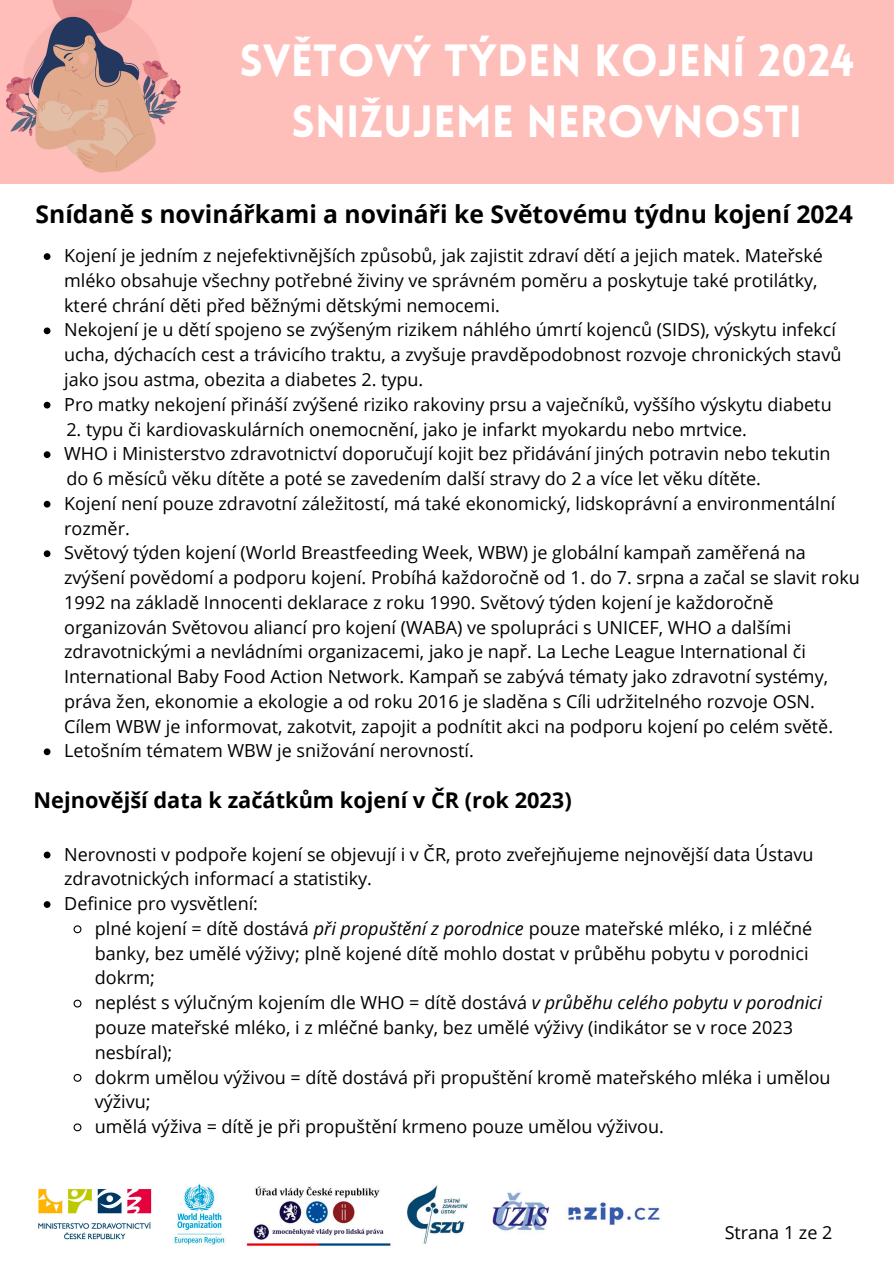
<style>
.page{position:relative;width:894px;height:1264px;background:#fff}
.page>*{position:absolute;margin:0;border:0;box-sizing:border-box;transform-origin:0 0}
.t1{font:900 44.1px/60.8px "Lovelo";color:#fff;text-align:center}
.t2{font:700 24.75px "Open Sans";color:#000}
.t3{font:700 21.75px "Open Sans";color:#000}
.t4{font:18px/24.8px "Open Sans";color:#000}
.s1{font-style:italic}
</style>
<div class="page">
<div style="left:0;top:0;width:893px;height:1263px;background:#febeb9"></div>
<img style="left:6px;top:0;width:175px;height:173px">
<div style="left:0;top:185px;width:893px;height:1078px;background:#fff"></div>
<img style="left:38px;top:1184px;width:622px;height:63px">
<svg style="left:44px;top:253px;width:6px;height:7px"></svg>
<svg style="left:44px;top:327px;width:6px;height:7px"></svg>
<svg style="left:44px;top:402px;width:6px;height:6px"></svg>
<svg style="left:44px;top:451px;width:6px;height:7px"></svg>
<svg style="left:44px;top:501px;width:6px;height:6px"></svg>
<svg style="left:44px;top:550px;width:6px;height:7px"></svg>
<svg style="left:44px;top:748px;width:6px;height:7px"></svg>
<svg style="left:44px;top:851px;width:6px;height:7px"></svg>
<svg style="left:44px;top:901px;width:6px;height:6px"></svg>
<svg style="left:73px;top:925px;width:9px;height:9px"></svg>
<svg style="left:73px;top:999px;width:9px;height:9px"></svg>
<svg style="left:73px;top:1073px;width:9px;height:9px"></svg>
<svg style="left:73px;top:1123px;width:9px;height:9px"></svg>
<h2 class="t1" style="left:239px;top:35px;width:616px">SVĚTOVÝ TÝDEN KOJENÍ 2024<br>SNIŽUJEME NEROVNOSTI</h2>
<h3 class="t2" style="left:35px;top:196px;width:818px">Snídaně s novinářkami a novináři ke Světovému týdnu kojení 2024</h3>
<p class="t4" style="left:64px;top:243px;width:760px">Kojení je jedním z nejefektivnějších způsobů, jak zajistit zdraví dětí a jejich matek. Mateřské mléko obsahuje všechny potřebné živiny ve správném poměru a poskytuje také protilátky, které chrání děti před běžnými dětskými nemocemi.</p>
<p class="t4" style="left:64px;top:317px;width:778px">Nekojení je u dětí spojeno se zvýšeným rizikem náhlého úmrtí kojenců (SIDS), výskytu infekcí ucha, dýchacích cest a trávicího traktu, a zvyšuje pravděpodobnost rozvoje chronických stavů jako jsou astma, obezita a diabetes 2. typu.</p>
<p class="t4" style="left:64px;top:391px;width:768px">Pro matky nekojení přináší zvýšené riziko rakoviny prsu a vaječníků, vyššího výskytu diabetu</p>
<p class="t4" style="left:66px;top:416px;width:682px">2. typu či kardiovaskulárních onemocnění, jako je infarkt myokardu nebo mrtvice.</p>
<p class="t4" style="left:64px;top:441px;width:767px">WHO i Ministerstvo zdravotnictví doporučují kojit bez přidávání jiných potravin nebo tekutin</p>
<p class="t4" style="left:66px;top:465px;width:696px">do 6 měsíců věku dítěte a poté se zavedením další stravy do 2 a více let věku dítěte.</p>
<p class="t4" style="left:64px;top:490px;width:772px">Kojení není pouze zdravotní záležitostí, má také ekonomický, lidskoprávní a environmentální rozměr.</p>
<p class="t4" style="left:64px;top:540px;width:797px">Světový týden kojení (World Breastfeeding Week, WBW) je globální kampaň zaměřená na zvýšení povědomí a podporu kojení. Probíhá každoročně od 1. do 7. srpna a začal se slavit roku 1992 na základě Innocenti deklarace z roku 1990. Světový týden kojení je každoročně organizován Světovou aliancí pro kojení (WABA) ve spolupráci s UNICEF, WHO a dalšími zdravotnickými a nevládními organizacemi, jako je např. La Leche League International či International Baby Food Action Network. Kampaň se zabývá tématy jako zdravotní systémy, práva žen, ekonomie a ekologie a od roku 2016 je sladěna s Cíli udržitelného rozvoje OSN.<br>Cílem WBW je informovat, zakotvit, zapojit a podnítit akci na podporu kojení po celém světě.</p>
<p class="t4" style="left:64px;top:738px;width:411px">Letošním tématem WBW je snižování nerovností.</p>
<p class="t3" style="left:34px;top:785px;width:539px">Nejnovější data k začátkům kojení v ČR (rok 2023)</p>
<p class="t4" style="left:64px;top:841px;width:750px">Nerovnosti v podpoře kojení se objevují i v ČR, proto zveřejňujeme nejnovější data Ústavu zdravotnických informací a statistiky.</p>
<p class="t4" style="left:64px;top:890px;width:195px">Definice pro vysvětlení:</p>
<p class="t4" style="left:95px;top:915px;width:718px">plné kojení = dítě dostává <span class="s1">při propuštění z porodnice</span> pouze mateřské mléko, i z mléčné banky, bez umělé výživy; plně kojené dítě mohlo dostat v průběhu pobytu v porodnici dokrm;</p>
<p class="t4" style="left:95px;top:989px;width:728px">neplést s výlučným kojením dle WHO = dítě dostává <span class="s1">v průběhu celého pobytu v porodnici </span>pouze mateřské mléko, i z mléčné banky, bez umělé výživy (indikátor se v roce 2023 nesbíral);</p>
<p class="t4" style="left:95px;top:1064px;width:737px">dokrm umělou výživou = dítě dostává při propuštění kromě mateřského mléka i umělou výživu;</p>
<p class="t4" style="left:95px;top:1113px;width:570px">umělá výživa = dítě je při propuštění krmeno pouze umělou výživou.</p>
<p class="t4" style="left:724px;top:1219px;width:109px">Strana 1 ze 2</p>
</div>
